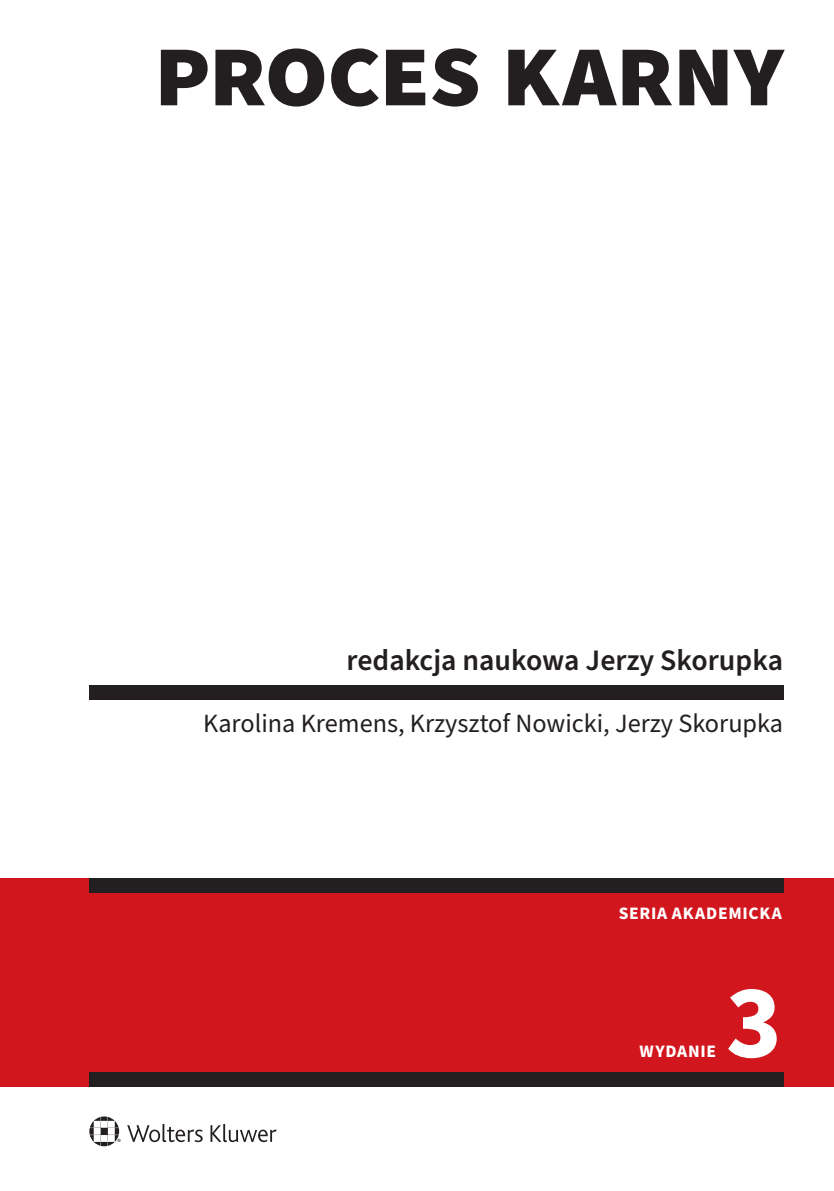
<style>
.page{position:relative;width:834px;height:1191px;background:#fff}
.page>*{position:absolute;margin:0;border:0;box-sizing:border-box;transform-origin:0 0}
.t1{font:700 105px "Source Sans Pro";letter-spacing:-.025em;color:#231f20}
.t2{font:700 105px "Source Sans Pro";color:#fff}
.t3{font:600 29.75px "Source Sans Pro";color:#231f20}
.t4{font:26.25px "Source Sans Pro";color:#231f20}
.t5{font:700 17.5px "Source Sans Pro";letter-spacing:.04em;color:#fff}
</style>
<div class="page">
<svg style="left:89px;top:1116px;width:187px;height:30px"></svg>
<div style="left:0;top:878px;width:833px;height:208px;background:#d2161e"></div>
<div style="left:89px;top:685px;width:695px;height:14px;background:#231f20"></div>
<div style="left:89px;top:878px;width:695px;height:15px;background:#231f20"></div>
<div style="left:89px;top:1071px;width:695px;height:15px;background:#231f20"></div>
<h1 class="t1" style="left:153px;top:-1px;width:632px">Proces karny</h1>
<p class="t3" style="left:346px;top:640px;width:438px">redakcja naukowa Jerzy Skorupka</p>
<p class="t4" style="left:203px;top:705px;width:581px">Karolina Kremens, Krzysztof Nowicki, Jerzy Skorupka</p>
<p class="t5" style="left:618px;top:901px;width:165px">SERIA AKADEMICKA</p>
<p class="t5" style="left:639px;top:1039px;width:78px">WYDANIE</p>
<h1 class="t2" style="left:725px;top:950px;width:57px">3</h1>
</div>
